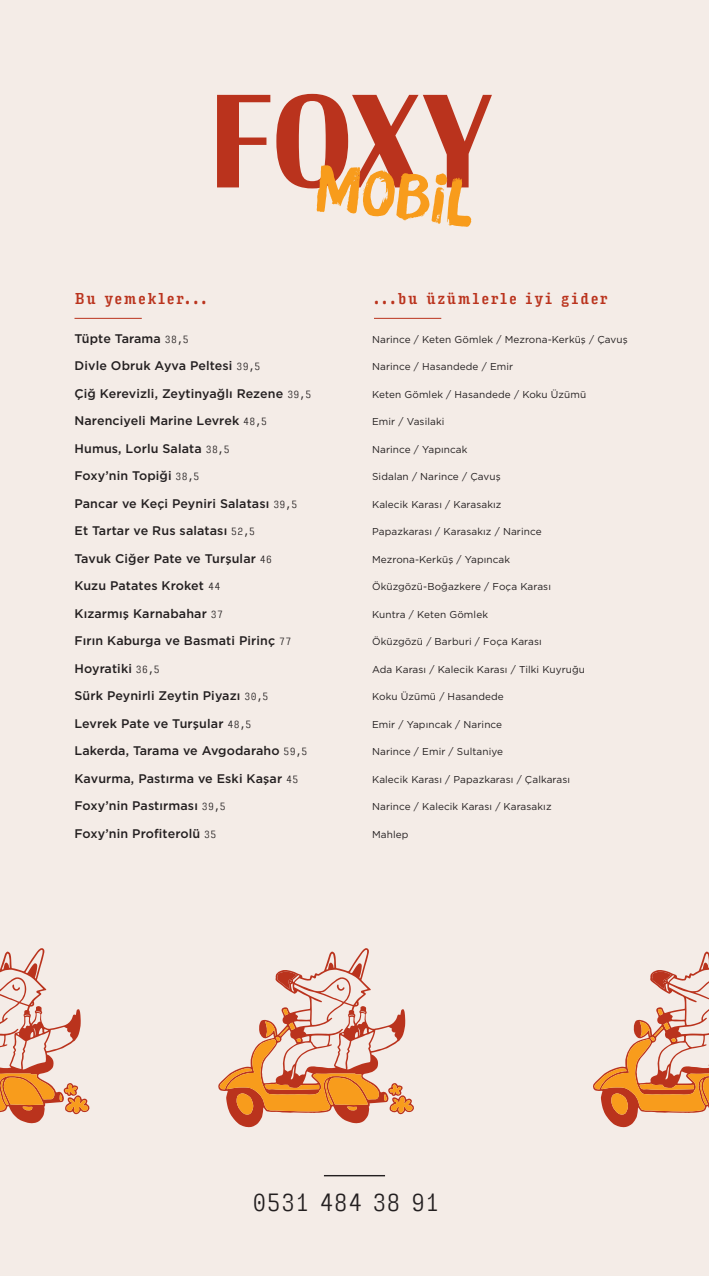
<style>
.page{position:relative;width:709px;height:1276px;background:#f4ece7}
.page>*{position:absolute;margin:0;border:0;box-sizing:border-box;transform-origin:0 0}
.Sehirler{font:300 23.75px "Input Serif Compressed";letter-spacing:.01em;color:#231f20}
.Sehirler-2{font:500 15px "Input Serif Compressed";letter-spacing:.04em;color:#ba331d}
.Sehirler-3{font:500 12.5px "Gotham";letter-spacing:.01em;color:#231f20}
.Sehirler-4{font:10px "Gotham";letter-spacing:.01em;color:#231f20}
.s1{font-family:"Input Serif Compressed";font-weight:300;font-size:10px}
</style>
<div class="page">
<svg style="left:218px;top:948px;width:196px;height:179px"></svg>
<svg style="left:0;top:948px;width:90px;height:176px"></svg>
<svg style="left:593px;top:951px;width:116px;height:176px"></svg>
<svg style="left:217px;top:95px;width:53px;height:92px"></svg>
<svg style="left:276px;top:94px;width:216px;height:133px"></svg>
<hr style="left:74px;top:318px;width:68px;height:1px;background:#ba331d">
<hr style="left:374px;top:318px;width:67px;height:1px;background:#ba331d">
<hr style="left:324px;top:1175px;width:61px;height:1px;background:#231f20">
<p class="Sehirler-2" style="left:74px;top:285px;width:135px">Bu yemekler...</p>
<p class="Sehirler-2" style="left:373px;top:285px;width:237px">...bu üzümlerle iyi gider</p>
<p class="Sehirler-3" style="left:74px;top:330px;width:116px">Tüpte Tarama <span class="s1">38,5</span></p>
<p class="Sehirler-4" style="left:372px;top:333px;width:257px">Narince / Keten Gömlek / Mezrona-Kerküş / Çavuş</p>
<p class="Sehirler-3" style="left:74px;top:357px;width:187px">Divle Obruk Ayva Peltesi <span class="s1">39,5</span></p>
<p class="Sehirler-4" style="left:372px;top:360px;width:143px">Narince / Hasandede / Emir</p>
<p class="Sehirler-3" style="left:74px;top:385px;width:238px">Çiğ Kerevizli, Zeytinyağlı Rezene <span class="s1">39,5</span></p>
<p class="Sehirler-4" style="left:372px;top:388px;width:216px">Keten Gömlek / Hasandede / Koku Üzümü</p>
<p class="Sehirler-3" style="left:74px;top:412px;width:194px">Narenciyeli Marine Levrek <span class="s1">48,5</span></p>
<p class="Sehirler-4" style="left:372px;top:415px;width:74px">Emir / Vasilaki</p>
<p class="Sehirler-3" style="left:74px;top:440px;width:157px">Humus, Lorlu Salata <span class="s1">38,5</span></p>
<p class="Sehirler-4" style="left:372px;top:443px;width:97px">Narince / Yapıncak</p>
<p class="Sehirler-3" style="left:74px;top:467px;width:126px">Foxy’nin Topiği <span class="s1">38,5</span></p>
<p class="Sehirler-4" style="left:372px;top:470px;width:130px">Sidalan / Narince / Çavuş</p>
<p class="Sehirler-3" style="left:74px;top:495px;width:224px">Pancar ve Keçi Peyniri Salatası <span class="s1">39,5</span></p>
<p class="Sehirler-4" style="left:372px;top:498px;width:131px">Kalecik Karası / Karasakız</p>
<p class="Sehirler-3" style="left:74px;top:522px;width:182px">Et Tartar ve Rus salatası <span class="s1">52,5</span></p>
<p class="Sehirler-4" style="left:372px;top:525px;width:171px">Papazkarası / Karasakız / Narince</p>
<p class="Sehirler-3" style="left:74px;top:550px;width:199px">Tavuk Ciğer Pate ve Turşular <span class="s1">46</span></p>
<p class="Sehirler-4" style="left:372px;top:553px;width:139px">Mezrona-Kerküş / Yapıncak</p>
<p class="Sehirler-3" style="left:74px;top:577px;width:147px">Kuzu Patates Kroket <span class="s1">44</span></p>
<p class="Sehirler-4" style="left:372px;top:580px;width:180px">Öküzgözü-Boğazkere / Foça Karası</p>
<p class="Sehirler-3" style="left:74px;top:605px;width:150px">Kızarmış Karnabahar <span class="s1">37</span></p>
<p class="Sehirler-4" style="left:372px;top:608px;width:117px">Kuntra / Keten Gömlek</p>
<p class="Sehirler-3" style="left:74px;top:632px;width:218px">Fırın Kaburga ve Basmati Pirinç <span class="s1">77</span></p>
<p class="Sehirler-4" style="left:372px;top:635px;width:171px">Öküzgözü / Barburi / Foça Karası</p>
<p class="Sehirler-3" style="left:74px;top:660px;width:87px">Hoyratiki <span class="s1">36,5</span></p>
<p class="Sehirler-4" style="left:372px;top:663px;width:214px">Ada Karası / Kalecik Karası / Tilki Kuyruğu</p>
<p class="Sehirler-3" style="left:74px;top:687px;width:195px">Sürk Peynirli Zeytin Piyazı <span class="s1">30,5</span></p>
<p class="Sehirler-4" style="left:372px;top:690px;width:133px">Koku Üzümü / Hasandede</p>
<p class="Sehirler-3" style="left:74px;top:715px;width:178px">Levrek Pate ve Turşular <span class="s1">48,5</span></p>
<p class="Sehirler-4" style="left:372px;top:718px;width:132px">Emir / Yapıncak / Narince</p>
<p class="Sehirler-3" style="left:74px;top:742px;width:234px">Lakerda, Tarama ve Avgodaraho <span class="s1">59,5</span></p>
<p class="Sehirler-4" style="left:372px;top:745px;width:132px">Narince / Emir / Sultaniye</p>
<p class="Sehirler-3" style="left:74px;top:770px;width:225px">Kavurma, Pastırma ve Eski Kaşar <span class="s1">45</span></p>
<p class="Sehirler-4" style="left:372px;top:773px;width:199px">Kalecik Karası / Papazkarası / Çalkarası</p>
<p class="Sehirler-3" style="left:74px;top:797px;width:153px">Foxy’nin Pastırması <span class="s1">39,5</span></p>
<p class="Sehirler-4" style="left:372px;top:800px;width:181px">Narince / Kalecik Karası / Karasakız</p>
<p class="Sehirler-3" style="left:74px;top:825px;width:143px">Foxy’nin Profiterolü <span class="s1">35</span></p>
<p class="Sehirler-4" style="left:372px;top:828px;width:38px">Mahlep</p>
<p class="Sehirler" style="left:253px;top:1180px;width:188px">0531 484 38 91</p>
</div>
